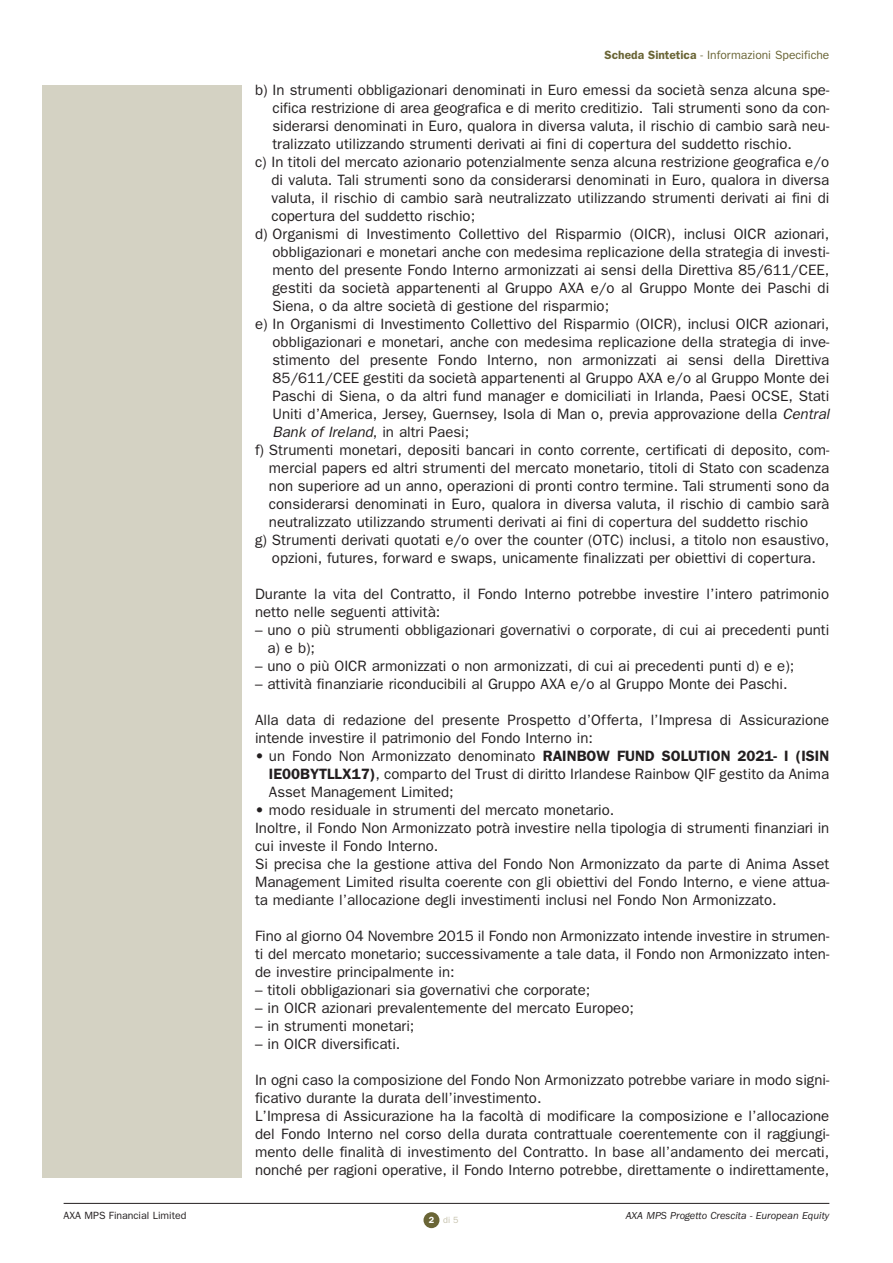
<style>
.page{position:relative;width:893px;height:1263px;background:#fff}
.page>*{position:absolute;margin:0;border:0;box-sizing:border-box;transform-origin:0 0}
.t1{font:15px/18px "Franklin Gothic";color:#231f20}
.t2{font:12px "Franklin Gothic";color:#6a6536}
.t3{font:italic 10.5px "Franklin Gothic";color:#231f20}
.t4{font:10.5px "Franklin Gothic";color:#231f20}
.t5{font:9px "Franklin Gothic";color:#c5c1ac}
.s1{font-weight:600}
.s2{font-style:italic}
.s3{font-weight:600;color:#fff}
.s4{color:#fff}
</style>
<div class="page">
<div style="left:423px;top:1212px;width:16px;height:16px;background:#6a6536;border-radius:50%"></div>
<hr style="left:64px;top:1203px;width:765px;height:1px;background:#231f20">
<div style="left:42px;top:85px;width:200px;height:1093px;background:#d4d2c3"></div>
<p class="t2" style="left:604px;top:51px;width:226px"><span class="s1">Scheda Sintetica</span> - Informazioni Specifiche</p>
<p class="t1" style="left:255px;top:83px;width:575px">b) In strumenti obbligazionari denominati in Euro emessi da società senza alcuna spe-</p>
<p class="t1" style="left:272px;top:101px;width:558px">cifica restrizione di area geografica e di merito creditizio. Tali strumenti sono da con-</p>
<p class="t1" style="left:272px;top:119px;width:558px">siderarsi denominati in Euro, qualora in diversa valuta, il rischio di cambio sarà neu-</p>
<p class="t1" style="left:272px;top:137px;width:521px">tralizzato utilizzando strumenti derivati ai fini di copertura del suddetto rischio.</p>
<p class="t1" style="left:255px;top:155px;width:575px">c) In titoli del mercato azionario potenzialmente senza alcuna restrizione geografica e/o</p>
<p class="t1" style="left:271px;top:173px;width:559px">di valuta. Tali strumenti sono da considerarsi denominati in Euro, qualora in diversa</p>
<p class="t1" style="left:271px;top:191px;width:559px">valuta, il rischio di cambio sarà neutralizzato utilizzando strumenti derivati ai fini di</p>
<p class="t1" style="left:271px;top:209px;width:205px">copertura del suddetto rischio;</p>
<p class="t1" style="left:255px;top:227px;width:576px">d) Organismi di Investimento Collettivo del Risparmio (OICR), inclusi OICR azionari,</p>
<p class="t1" style="left:272px;top:245px;width:558px">obbligazionari e monetari anche con medesima replicazione della strategia di investi-</p>
<p class="t1" style="left:272px;top:263px;width:558px">mento del presente Fondo Interno armonizzati ai sensi della Direttiva 85/611/CEE,</p>
<p class="t1" style="left:272px;top:281px;width:558px">gestiti da società appartenenti al Gruppo AXA e/o al Gruppo Monte dei Paschi di</p>
<p class="t1" style="left:272px;top:299px;width:338px">Siena, o da altre società di gestione del risparmio;</p>
<p class="t1" style="left:255px;top:317px;width:576px">e) In Organismi di Investimento Collettivo del Risparmio (OICR), inclusi OICR azionari,</p>
<p class="t1" style="left:272px;top:335px;width:558px">obbligazionari e monetari, anche con medesima replicazione della strategia di inve-</p>
<p class="t1" style="left:272px;top:353px;width:558px">stimento del presente Fondo Interno, non armonizzati ai sensi della Direttiva</p>
<p class="t1" style="left:272px;top:371px;width:558px">85/611/CEE gestiti da società appartenenti al Gruppo AXA e/o al Gruppo Monte dei</p>
<p class="t1" style="left:272px;top:389px;width:558px">Paschi di Siena, o da altri fund manager e domiciliati in Irlanda, Paesi OCSE, Stati</p>
<p class="t1" style="left:272px;top:407px;width:561px">Uniti d’America, Jersey, Guernsey, Isola di Man o, previa approvazione della <span class="s2">Central</span></p>
<p class="t1" style="left:272px;top:425px;width:198px"><span class="s2">Bank of Ireland</span>, in altri Paesi;</p>
<p class="t1" style="left:255px;top:443px;width:576px">f) Strumenti monetari, depositi bancari in conto corrente, certificati di deposito, com-</p>
<p class="t1" style="left:269px;top:461px;width:562px">mercial papers ed altri strumenti del mercato monetario, titoli di Stato con scadenza</p>
<p class="t1" style="left:269px;top:479px;width:562px">non superiore ad un anno, operazioni di pronti contro termine. Tali strumenti sono da</p>
<p class="t1" style="left:269px;top:497px;width:562px">considerarsi denominati in Euro, qualora in diversa valuta, il rischio di cambio sarà</p>
<p class="t1" style="left:269px;top:515px;width:540px">neutralizzato utilizzando strumenti derivati ai fini di copertura del suddetto rischio</p>
<p class="t1" style="left:255px;top:533px;width:575px">g) Strumenti derivati quotati e/o over the counter (OTC) inclusi, a titolo non esaustivo,</p>
<p class="t1" style="left:272px;top:551px;width:545px">opzioni, futures, forward e swaps, unicamente finalizzati per obiettivi di copertura.</p>
<p class="t1" style="left:255px;top:587px;width:575px">Durante la vita del Contratto, il Fondo Interno potrebbe investire l’intero patrimonio netto nelle seguenti attività:</p>
<p class="t1" style="left:267px;top:623px;width:563px;text-indent:-12px">– uno o più strumenti obbligazionari governativi o corporate, di cui ai precedenti punti a) e b);</p>
<p class="t1" style="left:255px;top:659px;width:541px">– uno o più OICR armonizzati o non armonizzati, di cui ai precedenti punti d) e e);</p>
<p class="t1" style="left:255px;top:677px;width:534px">– attività finanziarie riconducibili al Gruppo AXA e/o al Gruppo Monte dei Paschi.</p>
<p class="t1" style="left:255px;top:713px;width:575px">Alla data di redazione del presente Prospetto d’Offerta, l’Impresa di Assicurazione intende investire il patrimonio del Fondo Interno in:</p>
<p class="t1" style="left:269px;top:749px;width:562px;text-align:justify;text-indent:-14px">• un Fondo Non Armonizzato denominato <span class="s1">RAINBOW FUND SOLUTION 2021- I (ISIN IE00BYTLLX17)</span>, comparto del Trust di diritto Irlandese Rainbow QIF gestito da Anima Asset Management Limited;</p>
<p class="t1" style="left:255px;top:803px;width:576px">• modo residuale in strumenti del mercato monetario.<br>Inoltre, il Fondo Non Armonizzato potrà investire nella tipologia di strumenti finanziari in cui investe il Fondo Interno.<br>Si precisa che la gestione attiva del Fondo Non Armonizzato da parte di Anima Asset Management Limited risulta coerente con gli obiettivi del Fondo Interno, e viene attua&shy;ta mediante l’allocazione degli investimenti inclusi nel Fondo Non Armonizzato.</p>
<p class="t1" style="left:255px;top:929px;width:575px;text-align:justify">Fino al giorno 04 Novembre 2015 il Fondo non Armonizzato intende investire in strumen&shy;ti del mercato monetario; successivamente a tale data, il Fondo non Armonizzato inten&shy;de investire principalmente in:</p>
<p class="t1" style="left:255px;top:983px;width:337px">– titoli obbligazionari sia governativi che corporate;</p>
<p class="t1" style="left:255px;top:1001px;width:380px">– in OICR azionari prevalentemente del mercato Europeo;</p>
<p class="t1" style="left:255px;top:1019px;width:161px">– in strumenti monetari;</p>
<p class="t1" style="left:255px;top:1037px;width:147px">– in OICR diversificati.</p>
<p class="t1" style="left:255px;top:1073px;width:576px">In ogni caso la composizione del Fondo Non Armonizzato potrebbe variare in modo signi&shy;ficativo durante la durata dell’investimento.<br>L’Impresa di Assicurazione ha la facoltà di modificare la composizione e l’allocazione del Fondo Interno nel corso della durata contrattuale coerentemente con il raggiungi&shy;mento delle finalità di investimento del Contratto. In base all’andamento dei mercati, nonché per ragioni operative, il Fondo Interno potrebbe, direttamente o indirettamente,</p>
<p class="t4" style="left:64px;top:1211px;width:124px">AXA MPS Financial Limited</p>
<p class="t3" style="left:625px;top:1212px;width:205px">AXA MPS Progetto Crescita - European Equity</p>
<p class="t5" style="left:429px;top:1217px;width:37px"><span class="s3">2</span> di 5<span class="s4">0</span></p>
</div>
